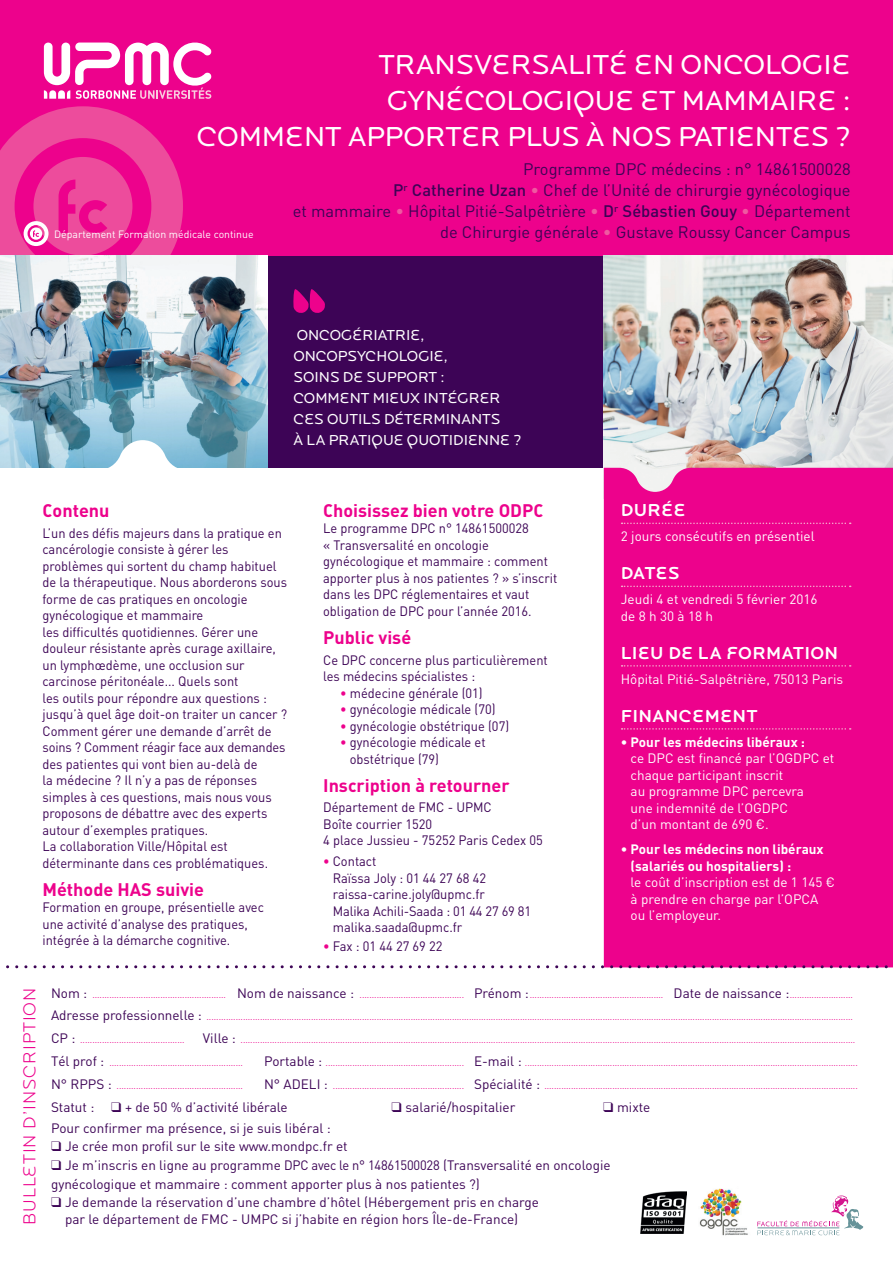
<style>
.page{position:relative;width:893px;height:1263px;background:#fff}
.page>*{position:absolute;margin:0;border:0;box-sizing:border-box;transform-origin:0 0}
.t1{font:28.5px/36px "Locator Display";color:#fff;text-align:right}
.t2{font:700 18px "DIN";color:#ed028c}
.t3{font:500 18px "Locator Display";letter-spacing:.02em;color:#fff}
.t4{font:300 18px "Locator Display";letter-spacing:.05em;color:#ed028c}
.t5{font:16.5px/21px "DIN";color:#3d0456;text-align:right}
.t6{font:15px/21px "Locator Display";color:#fff}
.t7{font:13.5px/16.5px "DIN";color:#3d0456;scale:.95 1}
.t8{font:13.5px/18.6px "DIN";color:#3d0456}
.t9{font:13.5px/16.5px "DIN";color:#fff}
.t10{font:700 13.5px/16.5px "DIN";color:#fff}
.t11{font:10.5px "DIN";color:#fff}
.t12{font:9px "DIN";color:#ed028c}
.s1{font-weight:500}
.s2{color:#ef59a1}
.s3{font-weight:500;color:#ed028c}
.s4{font-size:13.5px;color:#3d0456}
</style>
<div class="page">
<div style="left:268px;top:255px;width:336px;height:213px;background:#3d0456"></div>
<div style="left:0;top:0;width:893px;height:255px;background:#ed028c"></div>
<img style="left:0;top:255px;width:268px;height:213px">
<img style="left:604px;top:255px;width:289px;height:213px">
<svg style="left:0;top:106px;width:183px;height:149px"></svg>
<svg style="left:293px;top:289px;width:32px;height:24px"></svg>
<div style="left:604px;top:468px;width:289px;height:497px;background:#ed028c"></div>
<svg style="left:622px;top:523px;width:229px;height:1px"></svg>
<svg style="left:622px;top:586px;width:229px;height:1px"></svg>
<svg style="left:622px;top:665px;width:229px;height:2px"></svg>
<svg style="left:622px;top:728px;width:229px;height:2px"></svg>
<svg style="left:6px;top:965px;width:887px;height:3px"></svg>
<svg style="left:98px;top:440px;width:98px;height:28px"></svg>
<svg style="left:44px;top:43px;width:167px;height:56px"></svg>
<svg style="left:757px;top:1195px;width:106px;height:40px"></svg>
<img style="left:699px;top:1188px;width:49px;height:48px">
<img style="left:640px;top:1191px;width:46px;height:43px">
<h1 class="t1" style="left:197px;top:45px;width:655px">TRANSVERSALITÉ EN ONCOLOGIE<br>GYNÉCOLOGIQUE ET MAMMAIRE :<br>COMMENT APPORTER PLUS À NOS PATIENTES ?</h1>
<h3 class="t5" style="left:293px;top:159px;width:559px">Programme DPC médecins : n° 14861500028<br><span class="s1">P</span><sup>r</sup> <span class="s1">Catherine Uzan</span> <span class="s2">•</span> Chef de l’Unité de chirurgie gynécologique<br>et mammaire <span class="s2">•</span> Hôpital Pitié-Salpêtrière <span class="s2">•</span> <span class="s1">D</span><sup>r</sup> <span class="s1">Sébastien Gouy</span> <span class="s2">•</span> Département</h3>
<p class="t11" style="left:54px;top:228px;width:201px">Département Formation médicale continue</p>
<h3 class="t5" style="left:440px;top:222px;width:412px">de Chirurgie générale <span class="s2">•</span> Gustave Roussy Cancer Campus</h3>
<h3 class="t6" style="left:293px;top:324px;width:230px">ONCOGÉRIATRIE,<br>ONCOPSYCHOLOGIE,<br>SOINS DE SUPPORT :<br>COMMENT MIEUX INTÉGRER<br>CES OUTILS DÉTERMINANTS<br>À LA PRATIQUE QUOTIDIENNE ?</h3>
<h2 class="t2" style="left:43px;top:498px;width:68px">Contenu</h2>
<p class="t7" style="left:43px;top:524px;width:259px">L’un des défis majeurs dans la pratique en cancérologie consiste à gérer les problèmes qui sortent du champ habituel de la thérapeutique. Nous aborderons sous forme de cas pratiques en oncologie gynécologique et mammaire<br>les difficultés quotidiennes. Gérer une douleur résistante après curage axillaire, un lymphœdème, une occlusion sur carcinose péritonéale... Quels sont<br>les outils pour répondre aux questions : jusqu’à quel âge doit-on traiter un cancer ?<br>Comment gérer une demande d’arrêt de soins ? Comment réagir face aux demandes des patientes qui vont bien au-delà de<br>la médecine ? Il n’y a pas de réponses simples à ces questions, mais nous vous proposons de débattre avec des experts autour d’exemples pratiques.<br>La collaboration Ville/Hôpital est déterminante dans ces problématiques.</p>
<h2 class="t2" style="left:43px;top:877px;width:163px">Méthode HAS suivie</h2>
<h3 class="t7" style="left:43px;top:899px;width:235px">Formation en groupe, présentielle avec une activité d’analyse des pratiques, intégrée à la démarche cognitive.</h3>
<h2 class="t2" style="left:323px;top:498px;width:222px">Choisissez bien votre ODPC</h2>
<h3 class="t7" style="left:323px;top:520px;width:248px">Le programme DPC n° 14861500028<br>« Transversalité en oncologie gynécologique et mammaire : comment apporter plus à nos patientes ? » s’inscrit dans les DPC réglementaires et vaut obligation de DPC pour l’année 2016.</h3>
<h2 class="t2" style="left:323px;top:625px;width:90px">Public visé</h2>
<h3 class="t7" style="left:323px;top:651px;width:238px">Ce DPC concerne plus particulièrement les médecins spécialistes :</h3>
<h3 class="t7" style="left:340px;top:684px;width:152px"><span class="s3">•</span> médecine générale (01)</h3>
<h3 class="t7" style="left:340px;top:701px;width:165px"><span class="s3">•</span> gynécologie médicale (70)</h3>
<h3 class="t7" style="left:340px;top:717px;width:179px"><span class="s3">•</span> gynécologie obstétrique (07)</h3>
<h3 class="t7" style="left:350px;top:734px;width:145px;text-indent:-10px"><span class="s3">•</span> gynécologie médicale et obstétrique (79)</h3>
<h2 class="t2" style="left:323px;top:773px;width:188px">Inscription à retourner</h2>
<h3 class="t7" style="left:323px;top:799px;width:233px">Département de FMC - UPMC<br>Boîte courrier 1520<br>4 place Jussieu - 75252 Paris Cedex 05</h3>
<h3 class="t7" style="left:333px;top:853px;width:210px;text-indent:-10px"><span class="s3">•</span> Contact<br>Raïssa Joly : 01 44 27 68 42 raissa-carine.joly@upmc.fr<br>Malika Achili-Saada : 01 44 27 69 81 malika.saada@upmc.fr</h3>
<h3 class="t7" style="left:323px;top:937px;width:127px"><span class="s3">•</span> Fax : 01 44 27 69 22</h3>
<h2 class="t3" style="left:621px;top:499px;width:66px">DURÉE</h2>
<h3 class="t9" style="left:621px;top:528px;width:195px">2 jours consécutifs en présentiel</h3>
<h2 class="t3" style="left:621px;top:562px;width:60px">DATES</h2>
<h3 class="t9" style="left:621px;top:591px;width:198px">Jeudi 4 et vendredi 5 février 2016 de 8 h 30 à 18 h</h3>
<h2 class="t3" style="left:621px;top:642px;width:219px">LIEU DE LA FORMATION</h2>
<h3 class="t9" style="left:621px;top:670px;width:224px">Hôpital Pitié-Salpêtrière, 75013 Paris</h3>
<h2 class="t3" style="left:621px;top:705px;width:138px">FINANCEMENT</h2>
<h3 class="t10" style="left:621px;top:733px;width:186px">• Pour les médecins libéraux :</h3>
<h3 class="t9" style="left:631px;top:750px;width:205px">ce DPC est financé par l’OGDPC et chaque participant inscrit<br>au programme DPC percevra<br>une indemnité de l’OGDPC<br>d’un montant de 690 €.</h3>
<h3 class="t10" style="left:631px;top:840px;width:195px;text-indent:-10px">• Pour les médecins non libéraux (salariés ou hospitaliers) :</h3>
<h3 class="t9" style="left:631px;top:874px;width:206px">le coût d’inscription est de 1 145 € à prendre en charge par l’OPCA ou l’employeur.</h3>
<h2 class="t4" style="left:19px;top:1225px;width:238px;rotate:-90deg">bulletin d’inscription</h2>
<p class="t12" style="left:51px;top:989px;width:803px"><span class="s4">Nom :</span> ....................................................... <span class="s4">Nom de naissance :</span> ........................................... <span class="s4">Prénom :</span>....................................................... <span class="s4">Date de naissance :</span>..........................</p>
<p class="t12" style="left:51px;top:1011px;width:803px"><span class="s4">Adresse professionnelle :</span> ..........................................................................................................................................................................................................................................................................</p>
<p class="t12" style="left:51px;top:1034px;width:135px"><span class="s4">CP :</span> ...........................................</p>
<p class="t12" style="left:203px;top:1034px;width:654px"><span class="s4">Ville :</span> .............................................................................................................................................................................................................................................................</p>
<p class="t12" style="left:51px;top:1057px;width:193px"><span class="s4">Tél prof :</span> .......................................................</p>
<p class="t12" style="left:264px;top:1057px;width:595px"><span class="s4">Portable :</span> ......................................................... <span class="s4">E-mail :</span> .........................................................................................................................................</p>
<p class="t12" style="left:51px;top:1080px;width:193px"><span class="s4">N° RPPS :</span> ....................................................</p>
<p class="t12" style="left:264px;top:1080px;width:595px"><span class="s4">N° ADELI :</span> ...................................................... <span class="s4">Spécialité :</span> .................................................................................................................................</p>
<h3 class="t8" style="left:51px;top:1097px;width:238px">Statut : ❑ + de 50 % d’activité libérale</h3>
<h3 class="t8" style="left:392px;top:1097px;width:125px">❑ salarié/hospitalier</h3>
<h3 class="t8" style="left:603px;top:1097px;width:49px">❑ mixte</h3>
<h3 class="t8" style="left:51px;top:1118px;width:281px">Pour confirmer ma présence, si je suis libéral :</h3>
<h3 class="t8" style="left:51px;top:1137px;width:298px">❑ Je crée mon profil sur le site www.mondpc.fr et</h3>
<h3 class="t8" style="left:51px;top:1155px;width:561px">❑ Je m’inscris en ligne au programme DPC avec le n° 14861500028 (Transversalité en oncologie gynécologique et mammaire : comment apporter plus à nos patientes ?)</h3>
<h3 class="t8" style="left:51px;top:1194px;width:489px;line-height:16.5px;text-align:center">❑ Je demande la réservation d’une chambre d’hôtel (Hébergement pris en charge par le département de FMC - UMPC si j’habite en région hors Île-de-France)</h3>
</div>
